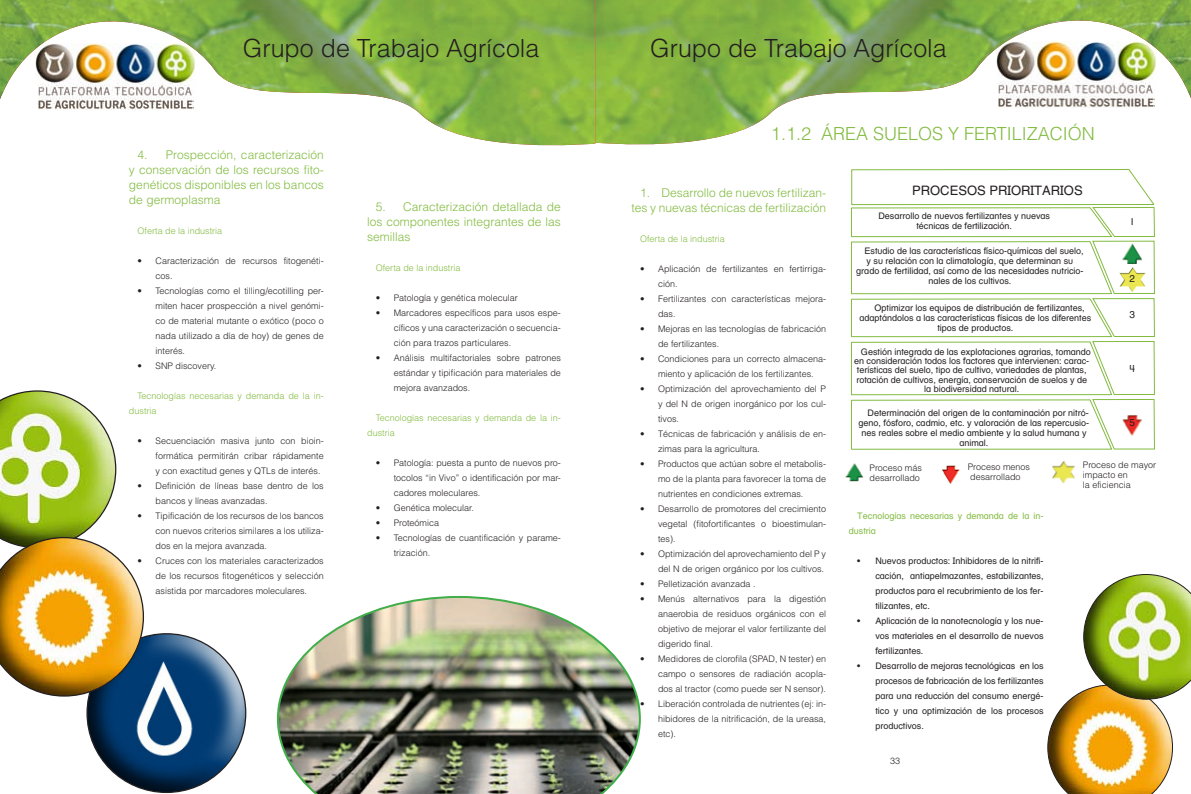
<style>
.page{position:relative;width:1191px;height:794px;background:#fff}
.page>*{position:absolute;margin:0;border:0;box-sizing:border-box;transform-origin:0 0}
.t1{font:300 25px "Helvetica";color:#231f20}
.t2{font:300 18px "Helvetica";color:#82bb40}
.t3{font:13px "Helvetica Textbook";color:#231f20}
.t4{font:300 12px/15px "Helvetica";color:#82bb40;text-align:justify}
.t5{font:10px "Helvetica Textbook";color:#231f20}
.t6{font:300 9px/15px "Helvetica";color:#231f20;text-align:justify}
.t7{font:9px/15px "Helvetica Textbook";color:#231f20;text-align:justify}
.t8{font:300 9px/15px "Helvetica";color:#82bb40}
.t9{font:9px/15px "Helvetica Textbook";color:#82bb40}
</style>
<div class="page">
<img style="left:0;top:0;width:595px;height:146px">
<img style="left:38px;top:83px;width:156px;height:27px">
<svg style="left:595px;top:0;width:596px;height:145px"></svg>
<img style="left:87px;top:634px;width:159px;height:158px;border-radius:79px">
<img style="left:0;top:390px;width:144px;height:306px">
<img style="left:277px;top:596px;width:364px;height:198px">
<img style="left:1047px;top:574px;width:144px;height:220px">
<img style="left:1052px;top:461px;width:23px;height:23px">
<img style="left:845px;top:463px;width:19px;height:19px">
<img style="left:942px;top:465px;width:18px;height:19px">
<svg style="left:851px;top:169px;width:304px;height:281px"></svg>
<h1 class="t1" style="left:243px;top:32px;width:298px">Grupo de Trabajo Agrícola</h1>
<p class="t4" style="left:129px;top:147px;width:196px;text-indent:9px">4. Prospección, caracterización y conservación de los recursos fito&shy;genéticos disponibles en los bancos de germoplasma</p>
<p class="t8" style="left:137px;top:223px;width:86px">Oferta de la industria</p>
<p class="t6" style="left:155px;top:253px;width:170px;text-indent:-18px">• Caracterización de recursos fitogenéti&shy;cos.</p>
<p class="t6" style="left:155px;top:283px;width:170px;text-indent:-18px">• Tecnologías como el tilling/ecotilling per&shy;miten hacer prospección a nivel genómi&shy;co de material mutante o exótico (poco o nada utilizado a día de hoy) de genes de interés.</p>
<p class="t6" style="left:137px;top:358px;width:80px">• SNP discovery.</p>
<p class="t8" style="left:129px;top:388px;width:196px;text-indent:9px">Tecnologías necesarias y demanda de la in&shy;dustria</p>
<p class="t6" style="left:155px;top:433px;width:170px;text-indent:-18px">• Secuenciación masiva junto con bioin&shy;formática permitirán cribar rápidamente y con exactitud genes y QTLs de interés.</p>
<p class="t6" style="left:155px;top:478px;width:170px;text-indent:-18px">• Definición de líneas base dentro de los bancos y líneas avanzadas.</p>
<p class="t6" style="left:155px;top:508px;width:170px;text-indent:-18px">• Tipificación de los recursos de los bancos con nuevos criterios similares a los utiliza&shy;dos en la mejora avanzada.</p>
<p class="t6" style="left:155px;top:553px;width:170px;text-indent:-18px">• Cruces con los materiales caracterizados de los recursos fitogenéticos y selección asistida por marcadores moleculares.</p>
<p class="t4" style="left:367px;top:199px;width:195px;text-indent:9px">5. Caracterización detallada de los componentes integrantes de las semillas</p>
<p class="t8" style="left:376px;top:260px;width:86px">Oferta de la industria</p>
<p class="t6" style="left:376px;top:290px;width:144px">• Patología y genética molecular</p>
<p class="t6" style="left:394px;top:305px;width:169px;text-indent:-18px">• Marcadores específicos para usos espe&shy;cíficos y una caracterización o secuencia&shy;ción para trazos particulares.</p>
<p class="t6" style="left:394px;top:350px;width:169px;text-indent:-18px">• Análisis multifactoriales sobre patrones estándar y tipificación para materiales de mejora avanzados.</p>
<p class="t8" style="left:367px;top:410px;width:195px;text-indent:9px">Tecnologías necesarias y demanda de la in&shy;dustria</p>
<p class="t6" style="left:394px;top:455px;width:169px;text-indent:-18px">• Patología: puesta a punto de nuevos pro&shy;tocolos “in Vivo” o identificación por mar&shy;cadores moleculares.</p>
<p class="t6" style="left:376px;top:500px;width:100px">• Genética molecular.</p>
<p class="t6" style="left:376px;top:515px;width:65px">• Proteómica</p>
<p class="t6" style="left:394px;top:530px;width:169px;text-indent:-18px">• Tecnologías de cuantificación y parame&shy;trización.</p>
<h1 class="t1" style="left:650px;top:32px;width:298px">Grupo de Trabajo Agrícola</h1>
<p class="t2" style="left:771px;top:123px;width:325px">1.1.2 ÁREA SUELOS Y FERTILIZACIÓN</p>
<p class="t4" style="left:631px;top:185px;width:196px;text-align:right">1. Desarrollo de nuevos fertilizan&shy;tes y nuevas técnicas de fertilización</p>
<p class="t8" style="left:640px;top:231px;width:86px">Oferta de la industria</p>
<p class="t6" style="left:658px;top:261px;width:170px;text-indent:-18px">• Aplicación de fertilizantes en fertirriga&shy;ción.</p>
<p class="t6" style="left:658px;top:291px;width:170px;text-indent:-18px">• Fertilizantes con características mejora&shy;das.</p>
<p class="t6" style="left:658px;top:321px;width:170px;text-indent:-18px">• Mejoras en las tecnologías de fabricación de fertilizantes.</p>
<p class="t6" style="left:658px;top:351px;width:170px;text-indent:-18px">• Condiciones para un correcto almacena&shy;miento y aplicación de los fertilizantes.</p>
<p class="t6" style="left:658px;top:381px;width:170px;text-indent:-18px">• Optimización del aprovechamiento del P y del N de origen inorgánico por los cul&shy;tivos.</p>
<p class="t6" style="left:658px;top:426px;width:170px;text-indent:-18px">• Técnicas de fabricación y análisis de en&shy;zimas para la agricultura.</p>
<p class="t6" style="left:658px;top:456px;width:170px;text-indent:-18px">• Productos que actúan sobre el metabolis&shy;mo de la planta para favorecer la toma de nutrientes en condiciones extremas.</p>
<p class="t6" style="left:658px;top:501px;width:170px;text-indent:-18px">• Desarrollo de promotores del crecimiento vegetal (fitofortificantes o bioestimulan&shy;tes).</p>
<p class="t6" style="left:640px;top:546px;width:188px;text-align:right">• Optimización del aprovechamiento del P y del N de origen orgánico por los cultivos.</p>
<p class="t6" style="left:640px;top:576px;width:117px">• Pelletización avanzada .</p>
<p class="t6" style="left:658px;top:591px;width:170px;text-indent:-18px">• Menús alternativos para la digestión anaerobia de residuos orgánicos con el objetivo de mejorar el valor fertilizante del digerido final.</p>
<p class="t6" style="left:658px;top:651px;width:170px;text-indent:-18px">• Medidores de clorofila (SPAD, N tester) en campo o sensores de radiación acopla&shy;dos al tractor (como puede ser N sensor).</p>
<p class="t6" style="left:658px;top:696px;width:170px;text-indent:-18px">• Liberación controlada de nutrientes (ej: in&shy;hibidores de la nitrificación, de la ureasa, etc).</p>
<p class="t3" style="left:912px;top:182px;width:172px">PROCESOS PRIORITARIOS</p>
<p class="t7" style="left:878px;top:208px;width:173px">Desarrollo de nuevos fertilizantes y nuevas</p>
<p class="t7" style="left:916px;top:218px;width:97px">técnicas de fertilización.</p>
<p class="t7" style="left:864px;top:243px;width:221px">Estudio de las características físico-químicas del suelo,</p>
<p class="t7" style="left:866px;top:253px;width:208px">y su relación con la climatología, que determinan su</p>
<p class="t7" style="left:856px;top:263px;width:229px">grado de fertilidad, así como de las necesidades nutricio-</p>
<p class="t7" style="left:928px;top:273px;width:85px">nales de los cultivos.</p>
<p class="t7" style="left:874px;top:300px;width:212px">Optimizar los equipos de distribución de fertilizantes,</p>
<p class="t7" style="left:859px;top:310px;width:233px">adaptándolos a las características físicas de los diferentes</p>
<p class="t7" style="left:937px;top:320px;width:78px">tipos de productos.</p>
<p class="t7" style="left:861px;top:345px;width:231px">Gestión integrada de las explotaciones agrarias, tomando</p>
<p class="t7" style="left:854px;top:354px;width:237px">en consideración todos los factores que intervienen: carac-</p>
<p class="t7" style="left:857px;top:363px;width:231px">terísticas del suelo, tipo de cultivo, variedades de plantas,</p>
<p class="t7" style="left:856px;top:372px;width:232px">rotación de cultivos, energía, conservación de suelos y de</p>
<p class="t7" style="left:924px;top:381px;width:97px">la biodiversidad natural.</p>
<p class="t7" style="left:867px;top:405px;width:223px">Determinación del origen de la contaminación por nitró-</p>
<p class="t7" style="left:858px;top:415px;width:232px">geno, fósforo, cadmio, etc. y valoración de las repercusio-</p>
<p class="t7" style="left:861px;top:425px;width:227px">nes reales sobre el medio ambiente y la salud humana y</p>
<p class="t7" style="left:959px;top:435px;width:31px">animal.</p>
<p class="t5" style="left:1129px;top:216px;width:7px">1</p>
<p class="t5" style="left:1129px;top:273px;width:7px">2</p>
<p class="t5" style="left:1129px;top:309px;width:7px">3</p>
<p class="t5" style="left:1129px;top:363px;width:7px">4</p>
<p class="t5" style="left:1129px;top:417px;width:7px">5</p>
<p class="t6" style="left:869px;top:461px;width:54px">Proceso más</p>
<p class="t6" style="left:869px;top:471px;width:52px">desarrollado</p>
<p class="t6" style="left:967px;top:460px;width:64px">Proceso menos</p>
<p class="t6" style="left:970px;top:470px;width:52px">desarrollado</p>
<p class="t9" style="left:849px;top:508px;width:196px;text-indent:9px">Tecnologías necesarias y demanda de la in&shy;dustria</p>
<p class="t7" style="left:875px;top:553px;width:170px;text-indent:-18px">• Nuevos productos: Inhibidores de la nitrifi&shy;cación, antiapelmazantes, estabilizantes, productos para el recubrimiento de los fer&shy;tilizantes, etc.</p>
<p class="t7" style="left:875px;top:613px;width:170px;text-indent:-18px">• Aplicación de la nanotecnología y los nue&shy;vos materiales en el desarrollo de nuevos fertilizantes.</p>
<p class="t7" style="left:875px;top:658px;width:170px;text-indent:-18px">• Desarrollo de mejoras tecnológicas en los procesos de fabricación de los fertilizantes para una reducción del consumo energé&shy;tico y una optimización de los procesos productivos.</p>
<p class="t6" style="left:890px;top:753px;width:12px">33</p>
<p class="t6" style="left:1082px;top:457px;width:75px">Proceso de mayor</p>
<p class="t6" style="left:1082px;top:467px;width:47px">impacto en</p>
<p class="t6" style="left:1082px;top:477px;width:50px">la eficiencia</p>
</div>
